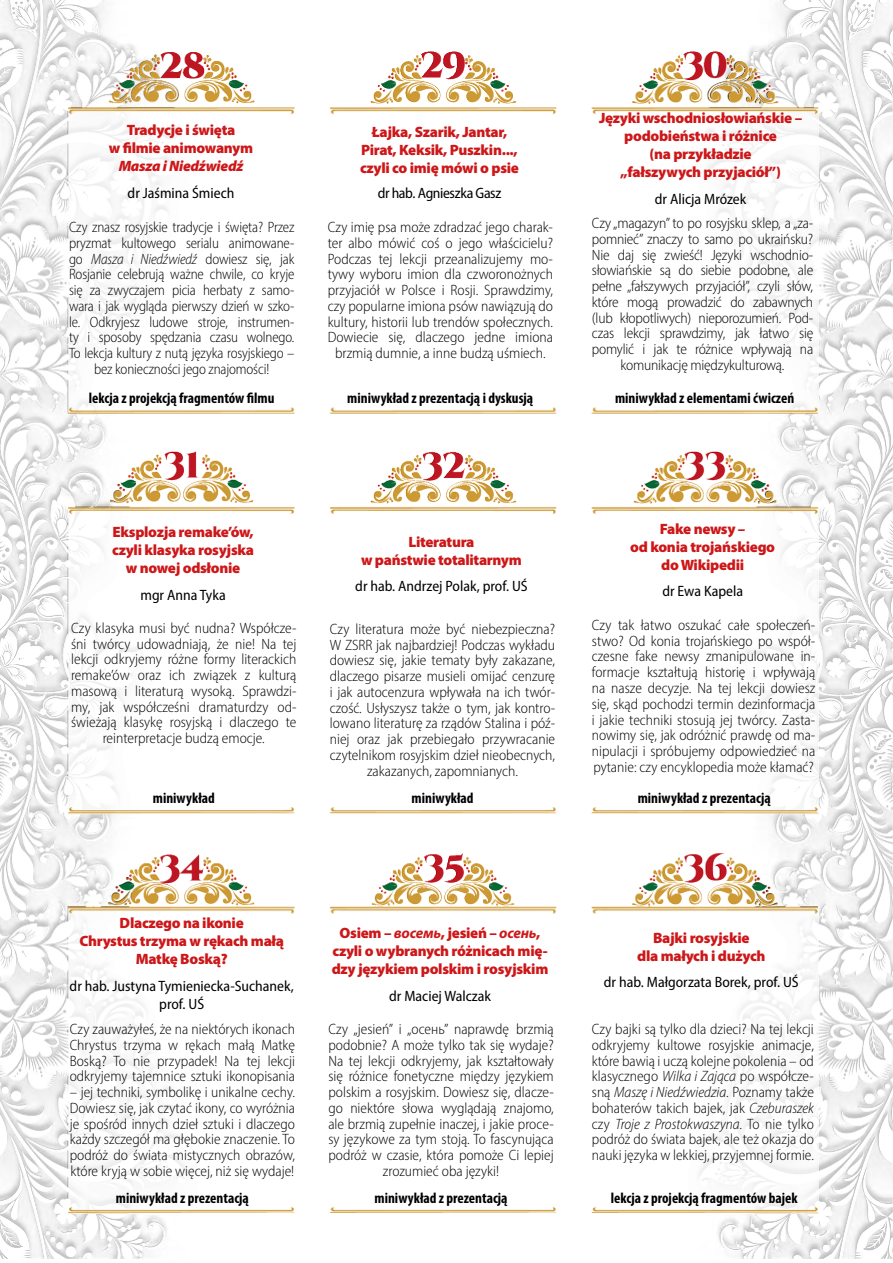
<style>
.page{position:relative;width:893px;height:1263px;background:#fff}
.page>*{position:absolute;margin:0;border:0;box-sizing:border-box;transform-origin:0 0}
.t1{font:300 semi-condensed 15px/15.8px "Myriad Pro";color:#000;text-align:center}
.t2{font:900 15px/18px "Myriad Pro";letter-spacing:-.02em;color:#cd1719;text-align:center}
.t3{font:300 semi-condensed 15px/15.8px "Myriad Pro";color:#000;text-align:center;scale:.96 1}
.t4{font:700 condensed 15px "Myriad Pro";color:#000}
.t5{font:semi-condensed 15px/18px "Myriad Pro";color:#000;text-align:center}
.t6{font:semi-condensed 15px "Myriad Pro";letter-spacing:-.025em;color:#000}
.t7{font:italic 900 15px "Myriad Pro";letter-spacing:-.02em;color:#cd1719}
.s1{font-style:italic}
.s2{font-weight:700;font-style:italic}
</style>
<div class="page">
<img style="left:0;top:0;width:893px;height:1259px">
<p class="t2" style="left:109px;top:120px;width:146px">Tradycje i święta<br>w filmie animowanym</p>
<p class="t7" style="left:119px;top:156px;width:126px">Masza i Niedźwiedź</p>
<p class="t5" style="left:128px;top:183px;width:108px">dr Jaśmina Śmiech</p>
<p class="t3" style="left:69px;top:219px;width:236px">Czy znasz rosyjskie tradycje i święta? Przez pryzmat kultowego serialu animowane&shy;go <span class="s1">Masza i Niedźwiedź</span> dowiesz się, jak Rosjanie celebrują ważne chwile, co kryje się za zwyczajem picia herbaty z samo&shy;wara i jak wygląda pierwszy dzień w szko&shy;le. Odkryjesz ludowe stroje, instrumen&shy;ty i sposoby spędzania czasu wolnego.<br>To lekcja kultury z nutą języka rosyjskiego – bez konieczności jego znajomości!</p>
<p class="t4" style="left:89px;top:389px;width:187px">lekcja z projekcją fragmentów filmu</p>
<p class="t2" style="left:360px;top:122px;width:160px">Łajka, Szarik, Jantar,<br>Pirat, Keksik, Puszkin..., czyli co imię mówi o psie</p>
<p class="t6" style="left:378px;top:184px;width:125px">dr hab. Agnieszka Gasz</p>
<p class="t1" style="left:328px;top:219px;width:227px">Czy imię psa może zdradzać jego charak&shy;ter albo mówić coś o jego właścicielu?<br>Podczas tej lekcji przeanalizujemy mo&shy;tywy wyboru imion dla czworonożnych przyjaciół w Polsce i Rosji. Sprawdzimy, czy popularne imiona psów nawiązują do kultury, historii lub trendów społecznych.<br>Dowiecie się, dlaczego jedne imiona brzmią dumnie, a inne budzą uśmiech.</p>
<p class="t2" style="left:599px;top:108px;width:205px">Języki wschodniosłowiańskie – podobieństwa i różnice<br>(na przykładzie<br>„fałszywych przyjaciół”)</p>
<p class="t5" style="left:655px;top:189px;width:93px">dr Alicja Mrózek</p>
<p class="t1" style="left:592px;top:215px;width:223px">Czy „magazyn” to po rosyjsku sklep, a „za&shy;pomnieć” znaczy to samo po ukraińsku?<br>Nie daj się zwieść! Języki wschodnio&shy;słowiańskie są do siebie podobne, ale pełne „fałszywych przyjaciół”, czyli słów, które mogą prowadzić do zabawnych (lub kłopotliwych) nieporozumień. Pod&shy;czas lekcji sprawdzimy, jak łatwo się pomylić i jak te różnice wpływają na komunikację międzykulturową.</p>
<p class="t4" style="left:347px;top:389px;width:188px">miniwykład z prezentacją i dyskusją</p>
<p class="t4" style="left:615px;top:389px;width:181px">miniwykład z elementami ćwiczeń</p>
<p class="t2" style="left:112px;top:522px;width:143px">Eksplozja remake’ów, czyli klasyka rosyjska w nowej odsłonie</p>
<p class="t5" style="left:140px;top:585px;width:87px">mgr Anna Tyka</p>
<p class="t1" style="left:71px;top:620px;width:227px">Czy klasyka musi być nudna? Współcze&shy;śni twórcy udowadniają, że nie! Na tej lekcji odkryjemy różne formy literackich remake’ów oraz ich związek z kulturą masową i literaturą wysoką. Sprawdzi&shy;my, jak współcześni dramaturdzy od&shy;świeżają klasykę rosyjską i dlaczego te reinterpretacje budzą emocje.</p>
<p class="t4" style="left:153px;top:789px;width:63px">miniwykład</p>
<p class="t2" style="left:361px;top:532px;width:162px">Literatura<br>w państwie totalitarnym</p>
<p class="t5" style="left:355px;top:577px;width:174px">dr hab. Andrzej Polak, prof. UŚ</p>
<p class="t1" style="left:330px;top:621px;width:227px">Czy literatura może być niebezpieczna?<br>W ZSRR jak najbardziej! Podczas wykładu dowiesz się, jakie tematy były zakazane, dlaczego pisarze musieli omijać cenzurę i jak autocenzura wpływała na ich twór&shy;czość. Usłyszysz także o tym, jak kontro&shy;lowano literaturę za rządów Stalina i póź&shy;niej oraz jak przebiegało przywracanie czytelnikom rosyjskim dzieł nieobecnych, zakazanych, zapomnianych.</p>
<p class="t4" style="left:412px;top:788px;width:63px">miniwykład</p>
<p class="t2" style="left:630px;top:519px;width:146px">Fake newsy –<br>od konia trojańskiego do Wikipedii</p>
<p class="t5" style="left:662px;top:582px;width:82px">dr Ewa Kapela</p>
<p class="t1" style="left:592px;top:617px;width:225px;text-align:justify">Czy tak łatwo oszukać całe społeczeń&shy;stwo? Od konia trojańskiego po współ&shy;czesne fake newsy zmanipulowane in&shy;formacje kształtują historię i wpływają na nasze decyzje. Na tej lekcji dowiesz się, skąd pochodzi termin dezinformacja i jakie techniki stosują jej twórcy. Zasta&shy;nowimy się, jak odróżnić prawdę od ma&shy;nipulacji i spróbujemy odpowiedzieć na pytanie: czy encyklopedia może kłamać?</p>
<p class="t4" style="left:638px;top:789px;width:135px">miniwykład z prezentacją</p>
<p class="t2" style="left:79px;top:913px;width:206px">Dlaczego na ikonie<br>Chrystus trzyma w rękach małą<br>Matkę Boską?</p>
<p class="t5" style="left:70px;top:976px;width:226px">dr hab. Justyna Tymieniecka-Suchanek, prof. UŚ</p>
<p class="t1" style="left:70px;top:1021px;width:227px;text-align:justify">Czy zauważyłeś, że na niektórych ikonach Chrystus trzyma w rękach małą Matkę Boską? To nie przypadek! Na tej lekcji odkryjemy tajemnice sztuki ikonopisania</p>
<p class="t1" style="left:70px;top:1084px;width:227px;text-align:justify">– jej techniki, symbolikę i unikalne cechy.<br>Dowiesz się, jak czytać ikony, co wyróżnia je spośród innych dzieł sztuki i dlaczego każdy szczegół ma głębokie znaczenie. To podróż do świata mistycznych obrazów, które kryją w sobie więcej, niż się wydaje!</p>
<p class="t4" style="left:116px;top:1188px;width:135px">miniwykład z prezentacją</p>
<p class="t2" style="left:332px;top:923px;width:218px">Osiem – <span class="s2">восемь</span>, jesień – <span class="s2">осень</span>, czyli o wybranych różnicach mię&shy;dzy językiem polskim i rosyjskim</p>
<p class="t5" style="left:389px;top:986px;width:103px">dr Maciej Walczak</p>
<p class="t1" style="left:328px;top:1021px;width:227px">Czy „jesień” i „осень” naprawdę brzmią podobnie? A może tylko tak się wydaje?<br>Na tej lekcji odkryjemy, jak kształtowały się różnice fonetyczne między językiem polskim a rosyjskim. Dowiesz się, dlacze&shy;go niektóre słowa wyglądają znajomo, ale brzmią zupełnie inaczej, i jakie proce&shy;sy językowe za tym stoją. To fascynująca podróż w czasie, która pomoże Ci lepiej zrozumieć oba języki!</p>
<p class="t4" style="left:375px;top:1188px;width:135px">miniwykład z prezentacją</p>
<p class="t2" style="left:637px;top:928px;width:130px">Bajki rosyjskie<br>dla małych i dużych</p>
<p class="t5" style="left:604px;top:973px;width:196px">dr hab. Małgorzata Borek, prof. UŚ</p>
<p class="t1" style="left:592px;top:1021px;width:224px;text-align:justify">Czy bajki są tylko dla dzieci? Na tej lekcji odkryjemy kultowe rosyjskie animacje, które bawią i uczą kolejne pokolenia – od klasycznego <span class="s1">Wilka i Zająca</span> po współcze&shy;sną <span class="s1">Maszę i Niedźwiedzia</span>. Poznamy także bohaterów takich bajek, jak <span class="s1">Czeburaszek </span>czy <span class="s1">Troje z Prostokwaszyna</span>. To nie tylko podróż do świata bajek, ale też okazja do nauki języka w lekkiej, przyjemnej formie.</p>
<p class="t4" style="left:611px;top:1188px;width:188px">lekcja z projekcją fragmentów bajek</p>
</div>
